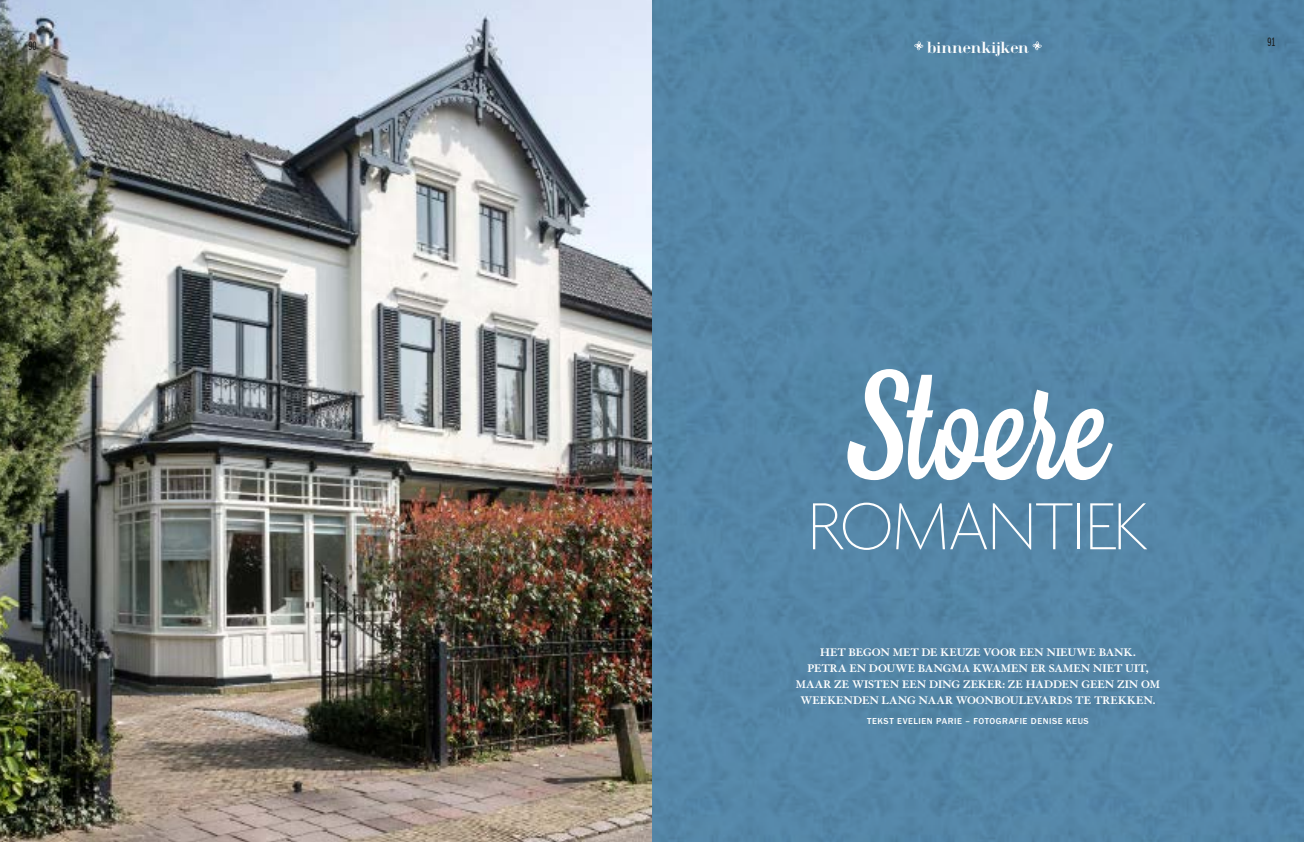
<style>
.page{position:relative;width:1304px;height:842px;background:#fff}
.page>*{position:absolute;margin:0;border:0;box-sizing:border-box;transform-origin:0 0}
.t1{font:150px "Lavanderia Sturdy";color:#fff}
.t2{font:100 72px "Agenda";letter-spacing:-.02em;color:#fff}
.t3{font:15px "Geotica Three";color:#fff}
.t4{font:12.6px "ITC Franklin Gothic Std Bk X Cp";color:#1a1a18}
.t5{font:700 12px/16px "Granjon LT Std";letter-spacing:-.005em;color:#fff;text-align:center}
.t6{font:500 9px "ITC Franklin Gothic Std";letter-spacing:.06em;color:#fff}
</style>
<div class="page">
<img style="left:0;top:0;width:1304px;height:842px">
<svg style="left:914px;top:41px;width:9px;height:9px"></svg>
<svg style="left:1033px;top:41px;width:9px;height:9px"></svg>
<p class="t4" style="left:28px;top:39px;width:10px">90</p>
<p class="t3" style="left:927px;top:38px;width:103px">binnenkijken</p>
<p class="t4" style="left:1267px;top:36px;width:10px">91</p>
<h1 class="t1" style="left:847px;top:339px;width:263px">Stoere</h1>
<h2 class="t2" style="left:808px;top:487px;width:342px">ROMANTIEK</h2>
<p class="t5" style="left:796px;top:645px;width:366px">HET BEGON MET DE KEUZE VOOR EEN NIEUWE BANK.<br>PETRA EN DOUWE BANGMA KWAMEN ER SAMEN NIET UIT, MAAR ZE WISTEN EEN DING ZEKER: ZE HADDEN GEEN ZIN OM WEEKENDEN LANG NAAR WOONBOULEVARDS TE TREKKEN.</p>
<p class="t6" style="left:867px;top:716px;width:223px">TEKST EVELIEN PARIE – FOTOGRAFIE DENISE KEUS</p>
</div>
